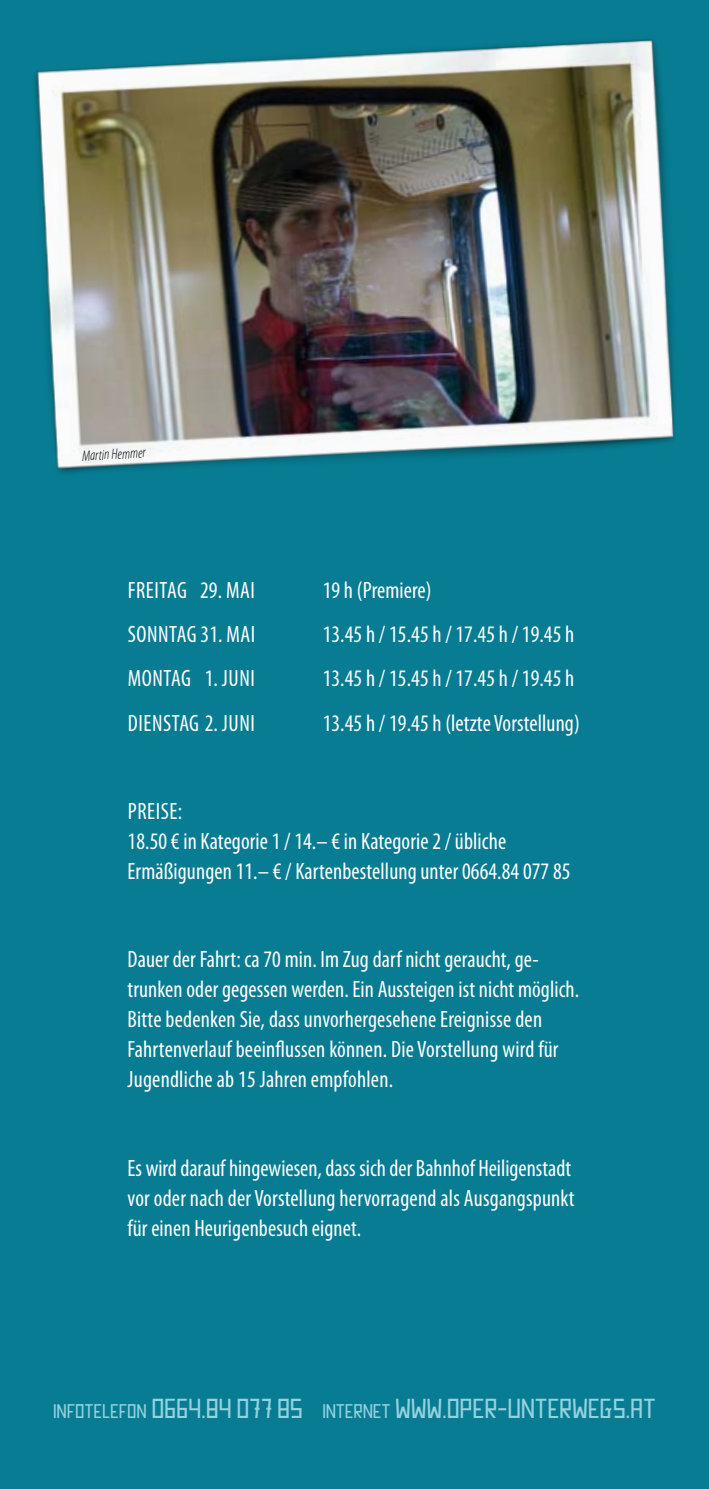
<style>
.page{position:relative;width:709px;height:1489px;background:#fff}
.page>*{position:absolute;margin:0;border:0;box-sizing:border-box;transform-origin:0 0}
.t1{font:31.25px "Pastelaria";letter-spacing:-.01em;color:#94d2e0}
.t2{font:condensed 23.75px/30px "Myriad Pro";letter-spacing:.005em;color:#fff;scale:.95 1}
.t3{font:condensed 23.75px "Myriad Pro";letter-spacing:.025em;color:#fff;scale:.95 1}
.t4{font:italic 300 condensed 15px "Myriad Pro";color:#000;scale:.95 1}
.s1{font-size:22.5px}
</style>
<div class="page">
<div style="left:0;top:0;width:709px;height:1488px;background:#087c92"></div>
<img style="left:35px;top:39px;width:640px;height:434px">
<p class="t4" style="left:82px;top:447px;width:69px;rotate:-3deg">Martin Hemmer</p>
<p class="t3" style="left:128px;top:577px;width:132px">Freitag 29. Mai</p>
<p class="t2" style="left:323px;top:575px;width:116px">19 h (Premiere)</p>
<p class="t3" style="left:128px;top:621px;width:133px">Sonntag 31. Mai</p>
<p class="t2" style="left:323px;top:619px;width:266px">13.45 h / 15.45 h / 17.45 h / 19.45 h</p>
<p class="t3" style="left:128px;top:665px;width:132px">Montag 1. Juni</p>
<p class="t2" style="left:323px;top:664px;width:266px">13.45 h / 15.45 h / 17.45 h / 19.45 h</p>
<p class="t3" style="left:128px;top:710px;width:132px">Di enstag 2. Juni</p>
<p class="t2" style="left:323px;top:708px;width:272px">13.45 h / 19.45 h (letzte Vorstellung)</p>
<p class="t2" style="left:128px;top:796px;width:468px">Preise:<br>18.50 € in Kategorie 1 / 14.– € in Kategorie 2 / übliche<br>Ermäßigungen 11.– € / Kartenbestellung unter 0664.84 077 85</p>
<p class="t2" style="left:128px;top:945px;width:477px">Dauer der Fahrt: ca 70 min. Im Zug darf nicht geraucht, ge&shy;trunken oder gegessen werden. Ein Aussteigen ist nicht möglich.<br>Bitte bedenken Sie, dass unvorhergesehene Ereignisse den Fahrtenverlauf beeinflussen können. Die Vorstellung wird für Jugendliche ab 15 Jahren empfohlen.</p>
<p class="t2" style="left:128px;top:1153px;width:472px">Es wird darauf hingewiesen, dass sich der Bahnhof Heiligenstadt vor oder nach der Vorstellung hervorragend als Ausgangspunkt für einen Heurigenbesuch eignet.</p>
<h1 class="t1" style="left:53px;top:1391px;width:604px"><span class="s1">INFOTELEFON</span> 0664.84 077 85 <span class="s1">INTERNET</span> WWW.OPER-UNTERWEGS.AT</h1>
</div>
